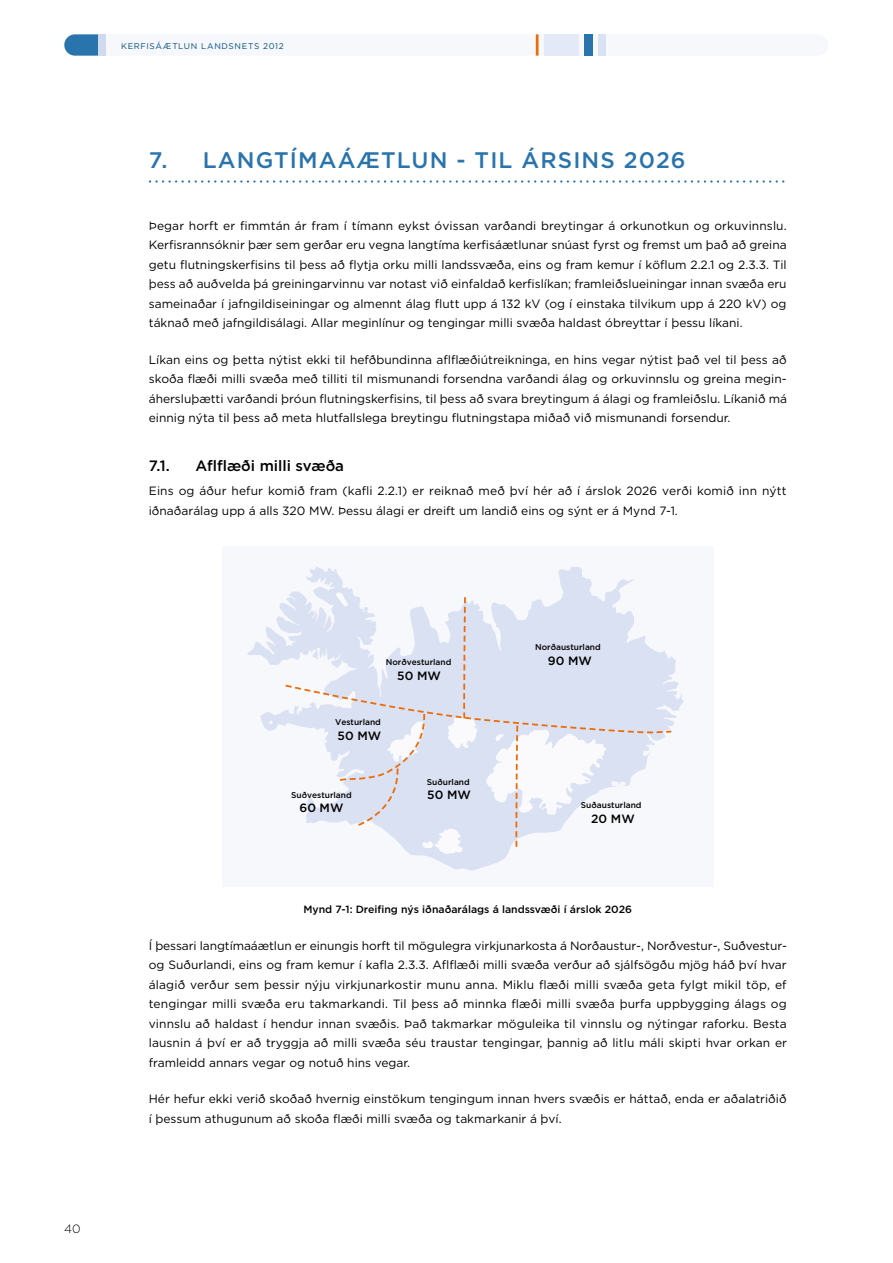
<style>
.page{position:relative;width:893px;height:1263px;background:#fff}
.page>*{position:absolute;margin:0;border:0;box-sizing:border-box;transform-origin:0 0}
.t1{font:500 22.5px "Gotham";letter-spacing:.05em;color:#2974ac}
.t2{font:500 15px "Gotham";color:#000}
.t3{font:12px/19.5px "Gotham";color:#000;text-align:justify}
.t4{font:500 12px "Gotham";letter-spacing:.005em;color:#000}
.t5{font:300 12px "Gotham";color:#000}
.t6{font:500 10.5px "Gotham";color:#000}
.t7{font:500 8.4px "Gotham";color:#000}
.t8{font:8.25px "Gotham";letter-spacing:.08em;color:#004d79}
</style>
<div class="page">
<div style="left:64px;top:34px;width:764px;height:22px;background:#f7f8fc;border-radius:11px"></div>
<div style="left:544px;top:34px;width:34px;height:22px;background:#e3e9f6"></div>
<div style="left:598px;top:34px;width:7px;height:22px;background:#dae1f2"></div>
<div style="left:584px;top:34px;width:8px;height:22px;background:#2974ac"></div>
<hr style="left:536px;top:34px;width:2px;height:22px;background:#ec6c0a">
<svg style="left:64px;top:34px;width:34px;height:22px"></svg>
<div style="left:98px;top:34px;width:8px;height:22px;background:#d0daee"></div>
<svg style="left:150px;top:180px;width:635px;height:3px"></svg>
<div style="left:222px;top:547px;width:491px;height:340px;background:#f7f8fc"></div>
<svg style="left:247px;top:566px;width:437px;height:305px"></svg>
<svg style="left:284px;top:592px;width:389px;height:262px"></svg>
<svg style="left:269px;top:720px;width:4px;height:4px"></svg>
<p class="t8" style="left:121px;top:41px;width:164px">KERFISÁÆTLUN LANDSNETS 2012</p>
<h1 class="t1" style="left:149px;top:147px;width:329px">7. Lan gt ímaáætlun - til</h1>
<h1 class="t1" style="left:522px;top:147px;width:33px">ársins</h1>
<h1 class="t1" style="left:624px;top:147px;width:63px">2026</h1>
<p class="t3" style="left:149px;top:215px;width:639px">Þegar horft er fimmtán ár fram í tímann eykst óvissan varðandi breytingar á orkunotkun og orkuvinnslu.<br>Kerfisrannsóknir þær sem gerðar eru vegna langtíma kerfisáætlunar snúast fyrst og fremst um það að greina getu flutningskerfisins til þess að flytja orku milli landssvæða, eins og fram kemur í köflum 2.2.1 og 2.3.3. Til þess að auðvelda þá greiningarvinnu var notast við einfaldað kerfislíkan; framleiðslueiningar innan svæða eru sameinaðar í jafngildiseiningar og almennt álag flutt upp á 132 kV (og í einstaka tilvikum upp á 220 kV) og táknað með jafngildisálagi. Allar meginlínur og tengingar milli svæða haldast óbreyttar í þessu líkani.</p>
<p class="t3" style="left:149px;top:349px;width:640px">Líkan eins og þetta nýtist ekki til hefðbundinna aflflæðiútreikninga, en hins vegar nýtist það vel til þess að skoða flæði milli svæða með tilliti til mismunandi forsendna varðandi álag og orkuvinnslu og greina megin&shy;áhersluþætti varðandi þróun flutningskerfisins, til þess að svara breytingum á álagi og framleiðslu. Líkanið má einnig nýta til þess að meta hlutfallslega breytingu flutningstapa miðað við mismunandi forsendur.</p>
<p class="t2" style="left:149px;top:458px;width:22px">7.1.</p>
<p class="t2" style="left:196px;top:458px;width:150px">Aflflæði milli svæða</p>
<p class="t3" style="left:149px;top:481px;width:639px">Eins og áður hefur komið fram (kafli 2.2.1) er reiknað með því hér að í árslok 2026 verði komið inn nýtt iðnaðarálag upp á alls 320 MW. Þessu álagi er dreift um landið eins og sýnt er á Mynd 7-1.</p>
<p class="t5" style="left:64px;top:1222px;width:18px">40</p>
<p class="t7" style="left:386px;top:657px;width:67px">Norðvesturland</p>
<p class="t7" style="left:335px;top:718px;width:47px">Vesturland</p>
<p class="t4" style="left:338px;top:729px;width:45px">50 MW</p>
<p class="t7" style="left:291px;top:790px;width:62px">Suðvesturland</p>
<p class="t4" style="left:397px;top:669px;width:45px">50 MW</p>
<p class="t7" style="left:427px;top:777px;width:44px">Suðurland</p>
<p class="t4" style="left:427px;top:788px;width:45px">50 MW</p>
<p class="t7" style="left:535px;top:642px;width:67px">Norðausturland</p>
<p class="t4" style="left:548px;top:654px;width:46px">90 MW</p>
<p class="t4" style="left:299px;top:801px;width:46px">60 MW</p>
<p class="t7" style="left:581px;top:800px;width:62px">Suðausturland</p>
<p class="t4" style="left:591px;top:812px;width:45px">20 MW</p>
<p class="t6" style="left:303px;top:903px;width:330px">Mynd 7-1: Dreifing nýs iðnaðarálags á landssvæði í árslok 2026</p>
<p class="t3" style="left:149px;top:935px;width:640px">Í þessari langtímaáætlun er einungis horft til mögulegra virkjunarkosta á Norðaustur-, Norðvestur-, Suðvestur&shy;og Suðurlandi, eins og fram kemur í kafla 2.3.3. Aflflæði milli svæða verður að sjálfsögðu mjög háð því hvar álagið verður sem þessir nýju virkjunarkostir munu anna. Miklu flæði milli svæða geta fylgt mikil töp, ef tengingar milli svæða eru takmarkandi. Til þess að minnka flæði milli svæða þurfa uppbygging álags og vinnslu að haldast í hendur innan svæðis. Það takmarkar möguleika til vinnslu og nýtingar raforku. Besta lausnin á því er að tryggja að milli svæða séu traustar tengingar, þannig að litlu máli skipti hvar orkan er framleidd annars vegar og notuð hins vegar.</p>
<p class="t3" style="left:149px;top:1089px;width:639px">Hér hefur ekki verið skoðað hvernig einstökum tengingum innan hvers svæðis er háttað, enda er aðalatriðið í þessum athugunum að skoða flæði milli svæða og takmarkanir á því.</p>
</div>
